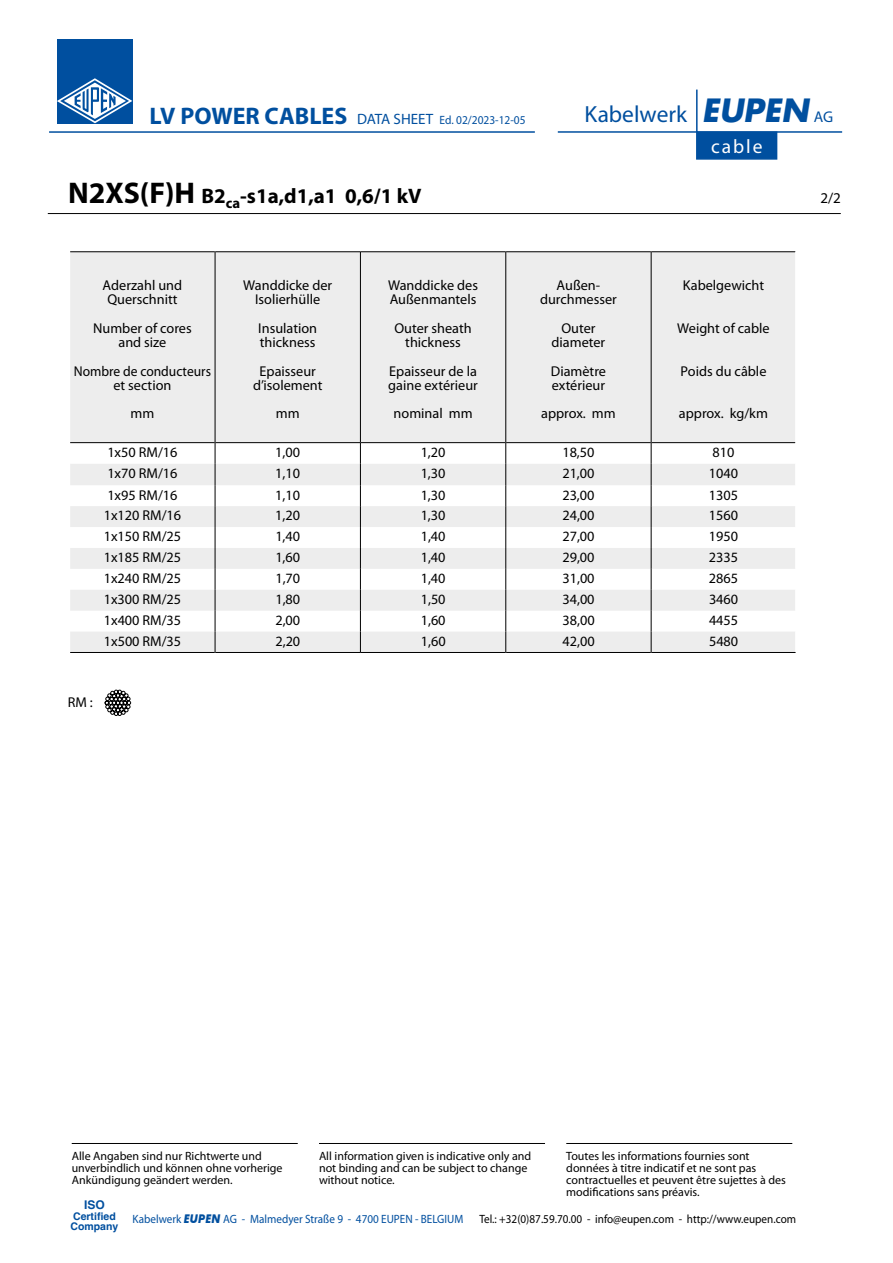
<style>
.page{position:relative;width:893px;height:1263px;background:#fff}
.page>*{position:absolute;margin:0;border:0;box-sizing:border-box;transform-origin:0 0}
.t1{font:23.4px "Myriad";color:#004f9f}
.t2{font:700 21px "Myriad Pro";color:#000}
.t3{font:19.5px "Myriad";letter-spacing:.1em;color:#fff}
.t4{font:15px "Myriad Pro";color:#000}
.t5{font:14.25px/14.2px "Myriad Pro";color:#000;text-align:center}
.t6{font:14.25px/14.2px "Myriad Pro";color:#000;text-align:center;scale:.95 1}
.t7{font:12px/12px "Myriad Pro";color:#000}
.t8{font:12px "Myriad Pro";color:#000;scale:.93 1}
.t9{font:12px "Myriad Pro";color:#004f9f;scale:.93 1}
.t10{font:12px "Myriad Pro";color:#004f9f;scale:.95 1}
.t11{font:700 12px "Helvetica";color:#004f9f}
.t12{font:700 10.5px/10.5px "Helvetica";color:#004f9f}
.s1{font-weight:700;font-size:24px}
.s2{font-size:15px}
.s3{font-family:"Futura";font-weight:700;font-style:italic;font-size:31.2px}
.s4{font-size:15.6px}
.s5{font-size:30px}
.s6{font-family:"Futura BT";font-weight:700;font-style:italic}
</style>
<div class="page">
<svg style="left:696px;top:89px;width:82px;height:71px"></svg>
<hr style="left:558px;top:131px;width:284px;height:2px;background:#004f9f">
<hr style="left:49px;top:131px;width:486px;height:2px;background:#004f9f">
<hr style="left:34px;top:265px;width:800px;height:1px;background:#004f9f">
<div style="left:57px;top:39px;width:75px;height:85px;background:#004f9f"></div>
<svg style="left:57px;top:78px;width:75px;height:45px"></svg>
<svg style="left:105px;top:690px;width:26px;height:26px"></svg>
<hr style="left:48px;top:213px;width:793px;height:1px;background:#000">
<hr style="left:72px;top:1143px;width:226px;height:1px;background:#000">
<hr style="left:319px;top:1143px;width:226px;height:1px;background:#000">
<hr style="left:566px;top:1143px;width:226px;height:1px;background:#000">
<div style="left:70px;top:252px;width:725px;height:190px;background:#ededed"></div>
<svg style="left:70px;top:464px;width:725px;height:188px;fill:#ededed"></svg>
<hr style="left:70px;top:251px;width:145px;height:1px;background:#000">
<hr style="left:215px;top:251px;width:145px;height:1px;background:#000">
<hr style="left:215px;top:251px;width:1px;height:192px;background:#000">
<hr style="left:361px;top:251px;width:144px;height:1px;background:#000">
<hr style="left:360px;top:251px;width:1px;height:192px;background:#000">
<hr style="left:506px;top:251px;width:145px;height:1px;background:#000">
<hr style="left:505px;top:251px;width:1px;height:192px;background:#000">
<hr style="left:651px;top:251px;width:145px;height:1px;background:#000">
<hr style="left:651px;top:251px;width:1px;height:192px;background:#000">
<hr style="left:70px;top:442px;width:145px;height:1px;background:#000">
<hr style="left:215px;top:442px;width:145px;height:1px;background:#000">
<hr style="left:361px;top:442px;width:144px;height:1px;background:#000">
<hr style="left:506px;top:442px;width:145px;height:1px;background:#000">
<hr style="left:651px;top:442px;width:145px;height:1px;background:#000">
<hr style="left:795px;top:251px;width:1px;height:192px;background:#fff">
<hr style="left:70px;top:652px;width:145px;height:1px;background:#000">
<hr style="left:215px;top:652px;width:145px;height:1px;background:#000">
<hr style="left:361px;top:652px;width:144px;height:1px;background:#000">
<hr style="left:506px;top:652px;width:145px;height:1px;background:#000">
<hr style="left:651px;top:652px;width:145px;height:1px;background:#000">
<svg style="left:215px;top:443px;width:1px;height:210px"></svg>
<svg style="left:360px;top:443px;width:1px;height:210px"></svg>
<svg style="left:505px;top:443px;width:1px;height:210px"></svg>
<svg style="left:651px;top:443px;width:1px;height:210px"></svg>
<p class="t10" style="left:150px;top:112px;width:397px"><span class="s1">LV POWER CABLES</span> <span class="s2">DATA SHEET</span> Ed. 02/2023-12-05</p>
<h1 class="t1" style="left:585px;top:102px;width:250px">Kabelwerk <span class="s3">EUPEN</span> <span class="s4">AG</span></h1>
<h3 class="t3" style="left:711px;top:136px;width:53px">cable</h3>
<h2 class="t2" style="left:68px;top:182px;width:355px"><span class="s5">N2XS(F)H</span> B2<sub>ca</sub>-s1a,d1,a1 0,6/1 kV</h2>
<p class="t4" style="left:820px;top:189px;width:22px">2/2</p>
<p class="t5" style="left:103px;top:278px;width:81px">Aderzahl und<br>Querschnitt</p>
<p class="t5" style="left:93px;top:321px;width:100px">Number of cores and size</p>
<p class="t6" style="left:74px;top:364px;width:146px">Nombre de conducteurs et section</p>
<p class="t5" style="left:131px;top:406px;width:25px">mm</p>
<p class="t5" style="left:243px;top:278px;width:90px">Wanddicke der<br>Isolierhülle</p>
<p class="t5" style="left:258px;top:321px;width:60px;text-align:left">Insulation thickness</p>
<p class="t5" style="left:253px;top:364px;width:71px">Epaisseur d’isolement</p>
<p class="t5" style="left:276px;top:406px;width:25px">mm</p>
<p class="t5" style="left:388px;top:278px;width:91px;text-align:left">Wanddicke des<br>Außenmantels</p>
<p class="t5" style="left:394px;top:321px;width:79px">Outer sheath thickness</p>
<p class="t5" style="left:388px;top:364px;width:91px;text-align:left">Epaisseur de la gaine extérieur</p>
<p class="t5" style="left:394px;top:406px;width:80px">nominal mm</p>
<p class="t5" style="left:540px;top:278px;width:78px">Außen&shy;durchmesser</p>
<p class="t5" style="left:552px;top:321px;width:55px">Outer diameter</p>
<p class="t5" style="left:551px;top:364px;width:57px;text-align:left">Diamètre extérieur</p>
<p class="t5" style="left:541px;top:406px;width:76px">approx. mm</p>
<p class="t5" style="left:683px;top:278px;width:83px">Kabelgewicht</p>
<p class="t5" style="left:677px;top:321px;width:94px">Weight of cable</p>
<p class="t5" style="left:681px;top:364px;width:87px">Poids du câble</p>
<p class="t5" style="left:679px;top:406px;width:91px">approx. kg/km</p>
<p class="t5" style="left:107px;top:445px;width:72px">1x50 RM/16</p>
<p class="t5" style="left:275px;top:445px;width:26px">1,00</p>
<p class="t5" style="left:421px;top:445px;width:26px">1,20</p>
<p class="t5" style="left:562px;top:445px;width:34px">18,50</p>
<p class="t5" style="left:713px;top:445px;width:23px">810</p>
<p class="t5" style="left:107px;top:466px;width:72px">1x70 RM/16</p>
<p class="t5" style="left:275px;top:466px;width:26px">1,10</p>
<p class="t5" style="left:421px;top:466px;width:26px">1,30</p>
<p class="t5" style="left:562px;top:466px;width:34px">21,00</p>
<p class="t5" style="left:709px;top:466px;width:31px">1040</p>
<p class="t5" style="left:107px;top:487px;width:72px">1x95 RM/16</p>
<p class="t5" style="left:275px;top:487px;width:26px">1,10</p>
<p class="t5" style="left:421px;top:487px;width:26px">1,30</p>
<p class="t5" style="left:562px;top:487px;width:34px">23,00</p>
<p class="t5" style="left:709px;top:487px;width:31px">1305</p>
<p class="t5" style="left:104px;top:508px;width:79px">1x120 RM/16</p>
<p class="t5" style="left:275px;top:508px;width:26px">1,20</p>
<p class="t5" style="left:421px;top:508px;width:26px">1,30</p>
<p class="t5" style="left:562px;top:508px;width:34px">24,00</p>
<p class="t5" style="left:709px;top:508px;width:31px">1560</p>
<p class="t5" style="left:104px;top:529px;width:79px">1x150 RM/25</p>
<p class="t5" style="left:275px;top:529px;width:26px">1,40</p>
<p class="t5" style="left:421px;top:529px;width:26px">1,40</p>
<p class="t5" style="left:562px;top:529px;width:34px">27,00</p>
<p class="t5" style="left:709px;top:529px;width:31px">1950</p>
<p class="t5" style="left:104px;top:550px;width:79px">1x185 RM/25</p>
<p class="t5" style="left:275px;top:550px;width:26px">1,60</p>
<p class="t5" style="left:421px;top:550px;width:26px">1,40</p>
<p class="t5" style="left:562px;top:550px;width:34px">29,00</p>
<p class="t5" style="left:709px;top:550px;width:31px">2335</p>
<p class="t5" style="left:104px;top:571px;width:79px">1x240 RM/25</p>
<p class="t5" style="left:275px;top:571px;width:26px">1,70</p>
<p class="t5" style="left:421px;top:571px;width:26px">1,40</p>
<p class="t5" style="left:562px;top:571px;width:34px">31,00</p>
<p class="t5" style="left:709px;top:571px;width:31px">2865</p>
<p class="t5" style="left:104px;top:592px;width:79px">1x300 RM/25</p>
<p class="t5" style="left:275px;top:592px;width:26px">1,80</p>
<p class="t5" style="left:421px;top:592px;width:26px">1,50</p>
<p class="t5" style="left:562px;top:592px;width:34px">34,00</p>
<p class="t5" style="left:709px;top:592px;width:31px">3460</p>
<p class="t5" style="left:104px;top:613px;width:79px">1x400 RM/35</p>
<p class="t5" style="left:275px;top:613px;width:26px">2,00</p>
<p class="t5" style="left:421px;top:613px;width:26px">1,60</p>
<p class="t5" style="left:562px;top:613px;width:34px">38,00</p>
<p class="t5" style="left:709px;top:613px;width:31px">4455</p>
<p class="t5" style="left:104px;top:634px;width:79px">1x500 RM/35</p>
<p class="t5" style="left:275px;top:634px;width:26px">2,20</p>
<p class="t5" style="left:421px;top:634px;width:26px">1,60</p>
<p class="t5" style="left:562px;top:634px;width:34px">42,00</p>
<p class="t5" style="left:709px;top:634px;width:31px">5480</p>
<p class="t5" style="left:68px;top:695px;width:27px">RM :</p>
<p class="t7" style="left:72px;top:1150px;width:212px">Alle Angaben sind nur Richtwerte und unverbindlich und können ohne vorherige<br>Ankündigung geändert werden.</p>
<p class="t7" style="left:319px;top:1150px;width:214px">All information given is indicative only and not binding and can be subject to change without notice.</p>
<p class="t7" style="left:566px;top:1150px;width:221px">Toutes les informations fournies sont données à titre indicatif et ne sont pas contractuelles et peuvent être sujettes à des modifications sans préavis.</p>
<p class="t11" style="left:84px;top:1198px;width:22px">ISO</p>
<p class="t12" style="left:71px;top:1212px;width:49px">Certified<br>Company</p>
<p class="t9" style="left:133px;top:1211px;width:357px">Kabelwerk <span class="s6">EUPEN</span> AG - Malmedyer Straße 9 - 4700 EUPEN - BELGIUM</p>
<p class="t8" style="left:479px;top:1211px;width:342px">Tel.: +32(0)87.59.70.00 - info@eupen.com - http://www.eupen.com</p>
</div>
